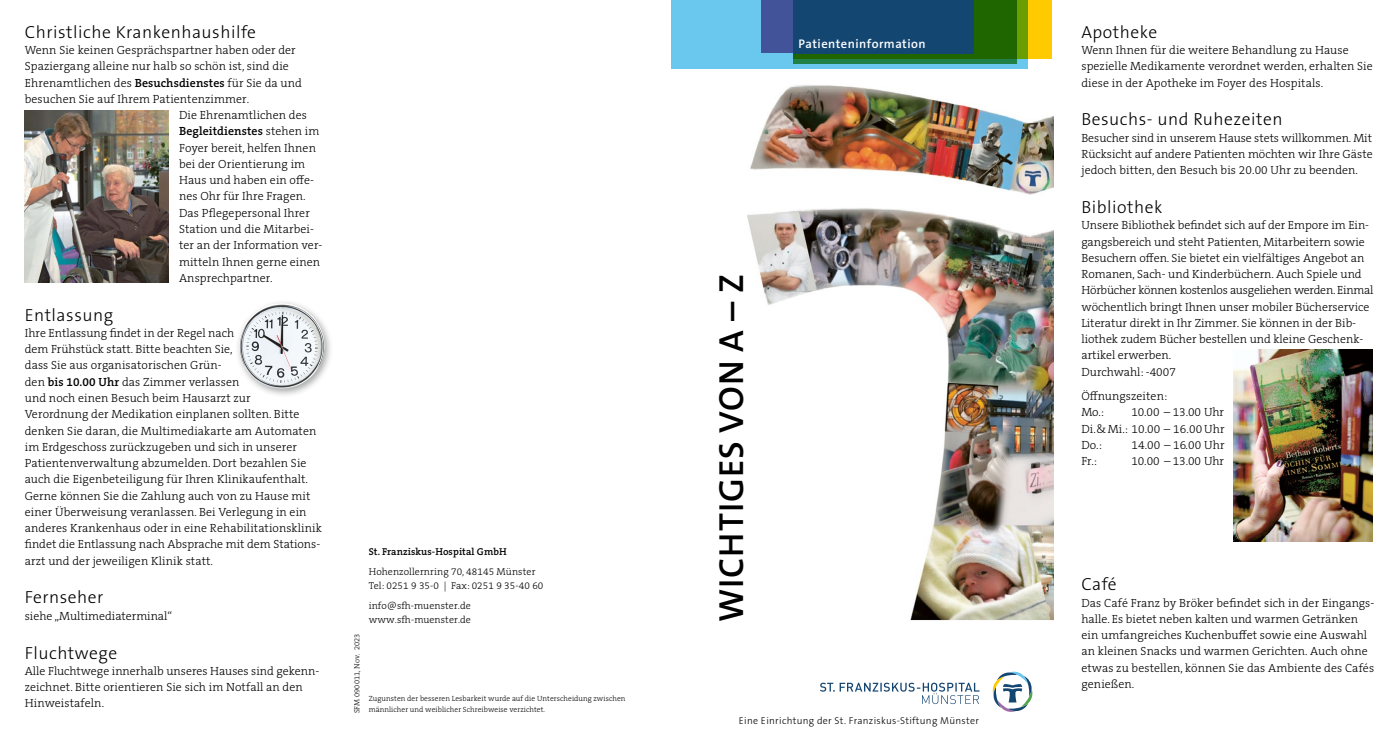
<style>
.page{position:relative;width:1397px;height:745px;background:#fff}
.page>*{position:absolute;margin:0;border:0;box-sizing:border-box;transform-origin:0 0}
.t1{font:600 35px "The Sans B W6";letter-spacing:.03em;color:#000}
.t2{font:300 17.5px "The Sans B W3";letter-spacing:.03em;color:#000}
.t3{font:600 12.5px "The Sans B W6";letter-spacing:.04em;color:#fff}
.t4{font:300 11.88px/16.2px "The Serif B W3";letter-spacing:.01em;color:#000}
.t5{font:600 11.88px "The Serif B W6";letter-spacing:.01em;color:#000}
.t6{font:300 11.88px "The Serif B W3";letter-spacing:-.01em;color:#000}
.t7{font:300 10px/13.8px "The Serif B W3";letter-spacing:.01em;color:#000}
.t8{font:300 10px "The Sans B W3";letter-spacing:.03em;color:#000}
.t9{font:600 10px "The Serif B W6";letter-spacing:.01em;color:#000}
.t10{font:300 7.5px/11.2px "The Serif B W3";letter-spacing:.01em;color:#000}
.s1{font-family:"The Serif B W6";font-weight:600}
.s2{font-family:"The Serif B W3";font-weight:300}
</style>
<div class="page">
<img style="left:747px;top:85px;width:305px;height:535px">
<div style="left:671px;top:0;width:356px;height:69px;background:#6ac7ee"></div>
<svg style="left:1016px;top:0;width:35px;height:58px;background:#c9b900"></svg>
<svg style="left:793px;top:0;width:223px;height:64px;background:#1f6a14"></svg>
<div style="left:761px;top:0;width:167px;height:53px;background:#42539a"></div>
<div style="left:793px;top:0;width:181px;height:53px;background:#144672"></div>
<svg style="left:820px;top:682px;width:159px;height:21px"></svg>
<svg style="left:992px;top:671px;width:41px;height:41px"></svg>
<img style="left:1233px;top:349px;width:138px;height:191px">
<img style="left:25px;top:111px;width:143px;height:172px">
<div style="left:235px;top:298px;width:99px;height:99px;background:#000;opacity:.35"></div>
<img style="left:239px;top:303px;width:85px;height:85px;border-radius:43px">
<h2 class="t2" style="left:25px;top:21px;width:233px">Christliche Krankenhaushilfe</h2>
<p class="t4" style="left:25px;top:42px;width:272px">Wenn Sie keinen Gesprächspartner haben oder der</p>
<p class="t4" style="left:25px;top:58px;width:265px">Spaziergang alleine nur halb so schön ist, sind die</p>
<p class="t4" style="left:25px;top:74px;width:279px">Ehrenamtlichen des <span class="s1">Besuchsdienstes</span> für Sie da und</p>
<p class="t4" style="left:25px;top:91px;width:226px">besuchen Sie auf Ihrem Patientenzimmer.</p>
<p class="t4" style="left:179px;top:107px;width:129px">Die Ehrenamtlichen des</p>
<p class="t5" style="left:179px;top:123px;width:142px">Begleitdienstes <span class="s2">stehen im</span></p>
<p class="t4" style="left:179px;top:139px;width:145px">Foyer bereit, helfen Ihnen bei der Orientierung im<br>Haus und haben ein offe&shy;nes Ohr für Ihre Fragen.<br>Das Pflegepersonal Ihrer<br>Station und die Mitarbei&shy;ter an der Information ver&shy;mitteln Ihnen gerne einen<br>Ansprechpartner.</p>
<h2 class="t2" style="left:25px;top:303px;width:90px">Entlassung</h2>
<p class="t4" style="left:25px;top:324px;width:298px">Ihre Entlassung findet in der Regel nach<br>dem Frühstück statt. Bitte beachten Sie,<br>dass Sie aus organisatorischen Grün-<br>den <span class="s1">bis 10.00 Uhr</span> das Zimmer verlassen<br>und noch einen Besuch beim Hausarzt zur<br>Verordnung der Medikation einplanen sollten. Bitte denken Sie daran, die Multimediakarte am Automaten im Erdgeschoss zurückzugeben und sich in unserer Patientenverwaltung abzumelden. Dort bezahlen Sie auch die Eigenbeteiligung für Ihren Klinikaufenthalt.<br>Gerne können Sie die Zahlung auch von zu Hause mit einer Überweisung veranlassen. Bei Verlegung in ein anderes Krankenhaus oder in eine Rehabilitationsklinik findet die Entlassung nach Absprache mit dem Stations&shy;arzt und der jeweiligen Klinik statt.</p>
<h2 class="t2" style="left:25px;top:586px;width:80px">Fernseher</h2>
<p class="t4" style="left:25px;top:607px;width:149px">siehe „Multimediaterminal“</p>
<h2 class="t2" style="left:25px;top:641px;width:94px">Fluchtwege</h2>
<p class="t4" style="left:25px;top:662px;width:296px">Alle Fluchtwege innerhalb unseres Hauses sind gekenn&shy;zeichnet. Bitte orientieren Sie sich im Notfall an den<br>Hinweistafeln.</p>
<p class="t10" style="left:351px;top:713px;width:81px;rotate:-90deg">SFM 090011, Nov. 2023</p>
<p class="t9" style="left:369px;top:544px;width:139px">St. Franziskus-Hospital GmbH</p>
<p class="t7" style="left:369px;top:564px;width:176px">Hohenzollernring 70, 48145 Münster<br>Tel: 0251 9 35-0 | Fax: 0251 9 35-40 60</p>
<p class="t7" style="left:369px;top:598px;width:104px">info@sfh-muenster.de www.sfh-muenster.de</p>
<p class="t10" style="left:369px;top:692px;width:258px">Zugunsten der besseren Lesbarkeit wurde auf die Unterscheidung zwischen männlicher und weiblicher Schreibweise verzichtet.</p>
<p class="t3" style="left:798px;top:36px;width:129px">Patienteninformation</p>
<h1 class="t1" style="left:708px;top:622px;width:350px;rotate:-90deg">WICHTIGES VON A – Z</h1>
<p class="t8" style="left:738px;top:713px;width:242px">Eine Einrichtung der St. Franziskus-Stiftung Münster</p>
<h2 class="t2" style="left:1081px;top:21px;width:77px">Apotheke</h2>
<p class="t4" style="left:1081px;top:42px;width:293px">Wenn Ihnen für die weitere Behandlung zu Hause spezielle Medikamente verordnet werden, erhalten Sie diese in der Apotheke im Foyer des Hospitals.</p>
<h2 class="t2" style="left:1081px;top:108px;width:202px">Besuchs- und Ruhezeiten</h2>
<p class="t4" style="left:1081px;top:129px;width:293px;text-align:justify">Besucher sind in unserem Hause stets willkommen. Mit Rücksicht auf andere Patienten möchten wir Ihre Gäste jedoch bitten, den Besuch bis 20.00 Uhr zu beenden.</p>
<h2 class="t2" style="left:1081px;top:196px;width:82px">Bibliothek</h2>
<p class="t4" style="left:1081px;top:217px;width:293px">Unsere Bibliothek befindet sich auf der Empore im Ein&shy;gangsbereich und steht Patienten, Mitarbeitern sowie Besuchern offen. Sie bietet ein vielfältiges Angebot an Romanen, Sach- und Kinderbüchern. Auch Spiele und Hörbücher können kostenlos ausgeliehen werden. Einmal wöchentlich bringt Ihnen unser mobiler Bücherservice Literatur direkt in Ihr Zimmer. Sie können in der Bib&shy;liothek zudem Bücher bestellen und kleine Geschenk&shy;artikel erwerben.<br>Durchwahl: -4007</p>
<p class="t4" style="left:1081px;top:388px;width:87px">Öffnungszeiten:<br>Mo.:</p>
<p class="t4" style="left:1081px;top:404px;width:144px;text-align:justify;text-indent:50px">10.00 – 13.00 Uhr Di.&amp; Mi.: 10.00 – 16.00 Uhr Do.:</p>
<p class="t4" style="left:1131px;top:436px;width:94px">14.00 – 16.00 Uhr</p>
<p class="t4" style="left:1081px;top:453px;width:17px">Fr.:</p>
<p class="t6" style="left:1131px;top:453px;width:94px">10.00 – 13.00 Uhr</p>
<h2 class="t2" style="left:1081px;top:572px;width:37px">Café</h2>
<p class="t4" style="left:1081px;top:594px;width:294px">Das Café Franz by Bröker befindet sich in der Eingangs&shy;halle. Es bietet neben kalten und warmen Getränken ein umfangreiches Kuchenbuffet sowie eine Auswahl an kleinen Snacks und warmen Gerichten. Auch ohne etwas zu bestellen, können Sie das Ambiente des Cafés genießen.</p>
</div>
